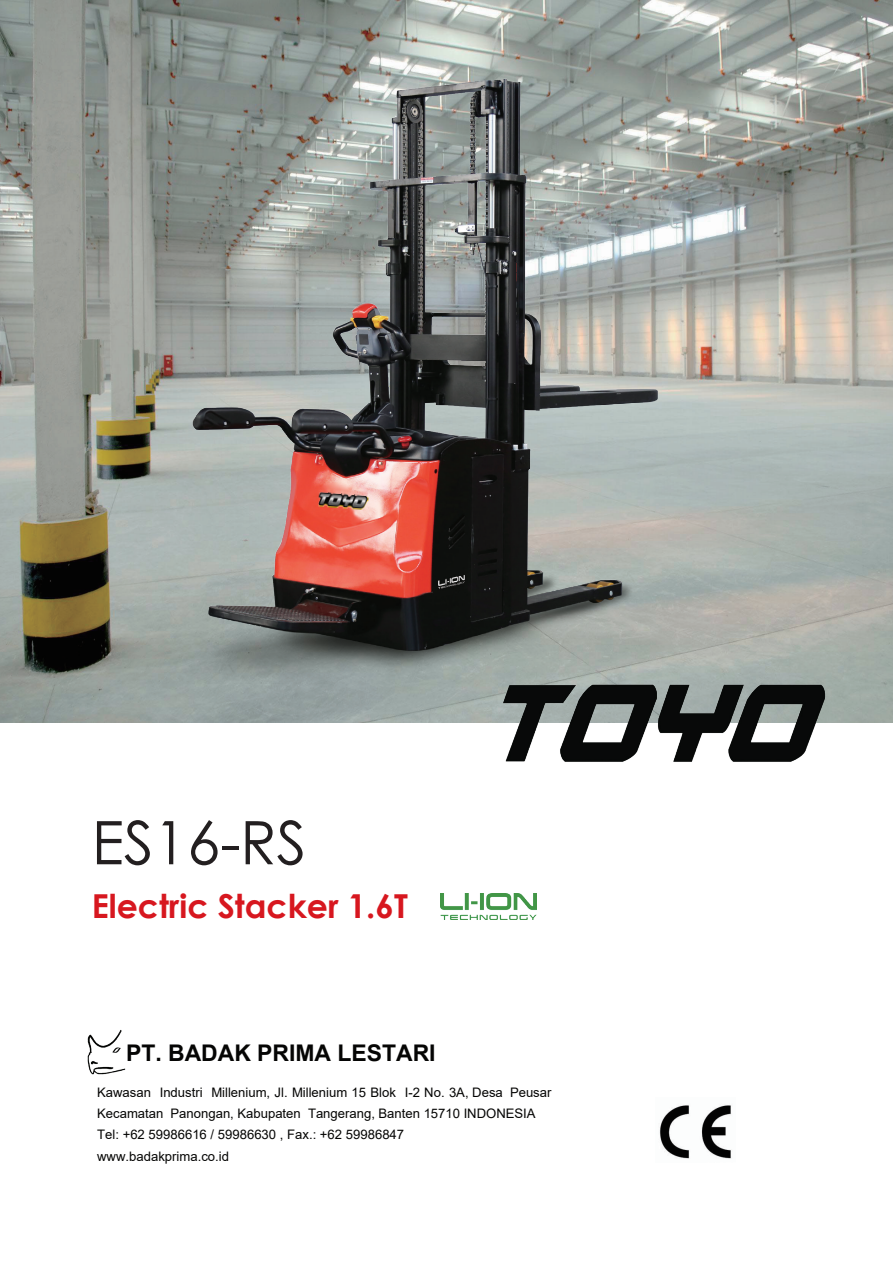
<style>
.page{position:relative;width:893px;height:1263px;background:#fff}
.page>*{position:absolute;margin:0;border:0;box-sizing:border-box;transform-origin:0 0}
.t1{font:60px "Century Gothic";color:#231f20}
.t2{font:700 33px "Century Gothic";color:#d7171f}
.t3{font:700 22.95px "Arial";color:#050504}
.t4{font:13.05px/21.3px "Arial";color:#050504}
</style>
<div class="page">
<img style="left:659px;top:1105px;width:72px;height:54px">
<img style="left:0;top:0;width:893px;height:722px">
<img style="left:441px;top:893px;width:96px;height:26px">
<img style="left:87px;top:1030px;width:38px;height:45px">
<svg style="left:112px;top:1048px;width:8px;height:4px"></svg>
<img style="left:159px;top:35px;width:530px;height:648px">
<svg style="left:508px;top:262px;width:8px;height:121px"></svg>
<img style="left:496px;top:683px;width:334px;height:79px">
<img style="left:318px;top:492px;width:51px;height:18px">
<h1 class="t1" style="left:92px;top:801px;width:216px">ES16-RS</h1>
<h2 class="t2" style="left:92px;top:881px;width:318px">Electric Stacker 1.6T</h2>
<h3 class="t3" style="left:126px;top:1037px;width:311px">PT. BADAK PRIMA LESTARI</h3>
<p class="t4" style="left:97px;top:1081px;width:456px">Kawasan Industri Millenium, Jl. Millenium 15 Blok I-2 No. 3A, Desa Peusar Kecamatan Panongan, Kabupaten Tangerang, Banten 15710 INDONESIA Tel: +62 59986616 / 59986630 , Fax.: +62 59986847<br>www.badakprima.co.id</p>
</div>
